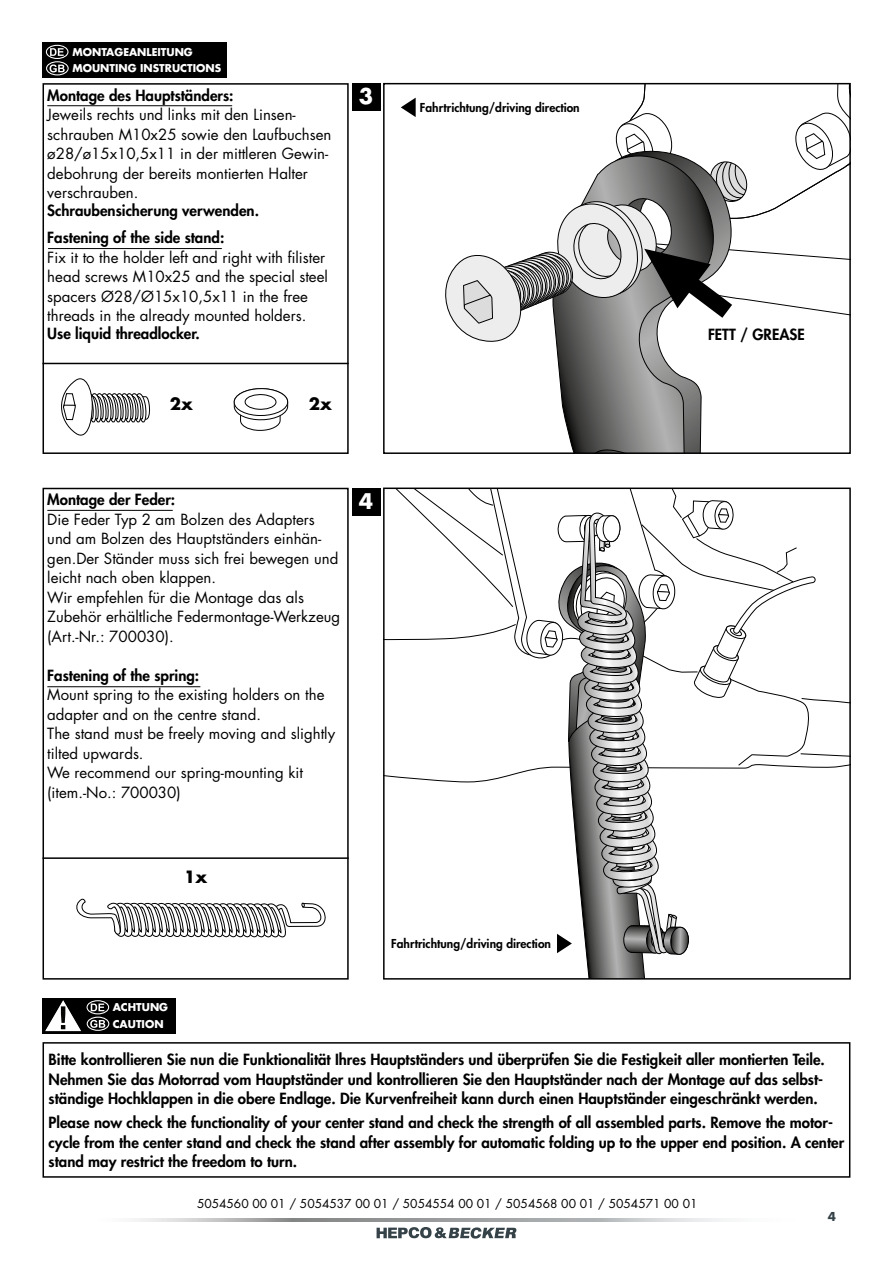
<style>
.page{position:relative;width:893px;height:1263px;background:#fff}
.page>*{position:absolute;margin:0;border:0;box-sizing:border-box;transform-origin:0 0}
.t1{font:700 21px "Futura Std";color:#fff}
.t2{font:700 16.5px "Futura Std";color:#000}
.t3{font:800 15px/19.5px "Futura Std";color:#000}
.t4{font:15px/19.5px "Futura Std";color:#000}
.t5{font:800 12px "Futura Std";color:#000}
.t6{font:12px "Futura Std";color:#000}
.t7{font:700 12px "Futura Std";color:#354248}
.t8{font:700 10.5px/16.5px "Futura Std";color:#fff}
</style>
<div class="page">
<svg style="left:134px;top:1218px;width:593px;height:3px;background:#b3b4b5"></svg>
<svg style="left:377px;top:1227px;width:139px;height:11px"></svg>
<div style="left:43px;top:43px;width:184px;height:35px;background:#000"></div>
<svg style="left:50px;top:48px;width:14px;height:8px"></svg>
<div style="left:46px;top:45px;width:23px;height:14px;border:1px solid #fff;border-radius:50%"></div>
<svg style="left:50px;top:64px;width:15px;height:8px"></svg>
<div style="left:46px;top:61px;width:23px;height:14px;border:1px solid #fff;border-radius:50%"></div>
<div style="left:43px;top:83px;width:306px;height:371px;border:2px solid #000"></div>
<div style="left:43px;top:488px;width:306px;height:491px;border:2px solid #000"></div>
<svg style="left:556px;top:349px;width:146px;height:86px;background:#878787"></svg>
<svg style="left:556px;top:424px;width:145px;height:27px;background:#7d7d7c"></svg>
<div style="left:383px;top:83px;width:468px;height:371px;border:2px solid #000"></div>
<div style="left:352px;top:83px;width:28px;height:28px;background:#000"></div>
<div style="left:352px;top:488px;width:28px;height:27px;background:#000"></div>
<hr style="left:47px;top:105px;width:185px;height:1px;background:#000">
<hr style="left:47px;top:510px;width:126px;height:1px;background:#000">
<hr style="left:48px;top:248px;width:174px;height:1px;background:#000">
<hr style="left:47px;top:686px;width:153px;height:1px;background:#000">
<svg style="left:76px;top:899px;width:250px;height:39px"></svg>
<hr style="left:43px;top:363px;width:306px;height:1px;background:#000">
<hr style="left:43px;top:857px;width:306px;height:2px;background:#000">
<svg style="left:233px;top:388px;width:56px;height:43px"></svg>
<svg style="left:61px;top:378px;width:89px;height:58px"></svg>
<svg style="left:401px;top:98px;width:15px;height:19px"></svg>
<svg style="left:384px;top:488px;width:466px;height:491px"></svg>
<svg style="left:431px;top:84px;width:419px;height:265px"></svg>
<div style="left:43px;top:1042px;width:807px;height:136px;border:2px solid #000"></div>
<div style="left:43px;top:998px;width:133px;height:35px;background:#000"></div>
<svg style="left:91px;top:1003px;width:13px;height:8px"></svg>
<div style="left:87px;top:1000px;width:22px;height:14px;border:1px solid #fff;border-radius:50%"></div>
<svg style="left:90px;top:1020px;width:15px;height:8px"></svg>
<div style="left:87px;top:1017px;width:22px;height:14px;border:1px solid #fff;border-radius:50%"></div>
<svg style="left:45px;top:1000px;width:36px;height:32px"></svg>
<p class="t8" style="left:72px;top:43px;width:150px">MONTAGEANLEITUNG<br>MOUNTING INSTRUCTIONS</p>
<p class="t3" style="left:47px;top:86px;width:188px">Montage des Hauptständers:</p>
<p class="t4" style="left:47px;top:105px;width:286px">Jeweils rechts und links mit den Linsen&shy;schrauben M10x25 sowie den Laufbuchsen ø28/ø15x10,5x11 in der mittleren Gewin&shy;debohrung der bereits montierten Halter verschrauben.</p>
<p class="t3" style="left:47px;top:197px;width:213px;line-height:27px">Schraubensicherung verwenden.<br>Fastening of the side stand:</p>
<p class="t4" style="left:47px;top:248px;width:282px">Fix it to the holder left and right with filister head screws M10x25 and the special steel spacers Ø28/Ø15x10,5x11 in the free threads in the already mounted holders.</p>
<p class="t3" style="left:47px;top:324px;width:154px">Use liquid threadlocker.</p>
<p class="t2" style="left:170px;top:393px;width:25px">2x</p>
<p class="t2" style="left:309px;top:393px;width:25px">2x</p>
<h1 class="t1" style="left:359px;top:82px;width:16px">3</h1>
<p class="t5" style="left:420px;top:100px;width:161px">Fahrtrichtung/driving direction</p>
<p class="t3" style="left:47px;top:490px;width:129px">Montage der Feder:</p>
<p class="t4" style="left:47px;top:510px;width:294px">Die Feder Typ 2 am Bolzen des Adapters und am Bolzen des Hauptständers einhän&shy;gen.Der Ständer muss sich frei bewegen und leicht nach oben klappen.<br>Wir empfehlen für die Montage das als Zubehör erhältliche Federmontage-Werkzeug (Art.-Nr.: 700030).</p>
<p class="t3" style="left:47px;top:666px;width:153px">Fastening of the spring:</p>
<p class="t4" style="left:47px;top:685px;width:289px">Mount spring to the existing holders on the adapter and on the centre stand.<br>The stand must be freely moving and slightly tilted upwards.<br>We recommend our spring-mounting kit (item.-No.: 700030)</p>
<h1 class="t1" style="left:359px;top:487px;width:16px">4</h1>
<p class="t2" style="left:184px;top:866px;width:25px">1x</p>
<p class="t5" style="left:391px;top:936px;width:161px">Fahrtrichtung/driving direction</p>
<p class="t3" style="left:708px;top:324px;width:98px">FETT / GREASE</p>
<p class="t8" style="left:113px;top:999px;width:57px">ACHTUNG<br>CAUTION</p>
<p class="t3" style="left:49px;top:1050px;width:778px">Bitte kontrollieren Sie nun die Funktionalität Ihres Hauptständers und überprüfen Sie die Festigkeit aller montierten Teile.<br>Nehmen Sie das Motorrad vom Hauptständer und kontrollieren Sie den Hauptständer nach der Montage auf das selbst&shy;ständige Hochklappen in die obere Endlage. Die Kurvenfreiheit kann durch einen Hauptständer eingeschränkt werden.</p>
<p class="t3" style="left:49px;top:1113px;width:797px">Please now check the functionality of your center stand and check the strength of all assembled parts. Remove the motor&shy;cycle from the center stand and check the stand after assembly for automatic folding up to the upper end position. A center stand may restrict the freedom to turn.</p>
<p class="t6" style="left:197px;top:1196px;width:502px">5054560 00 01 / 5054537 00 01 / 5054554 00 01 / 5054568 00 01 / 5054571 00 01</p>
<p class="t7" style="left:828px;top:1208px;width:10px">4</p>
</div>
